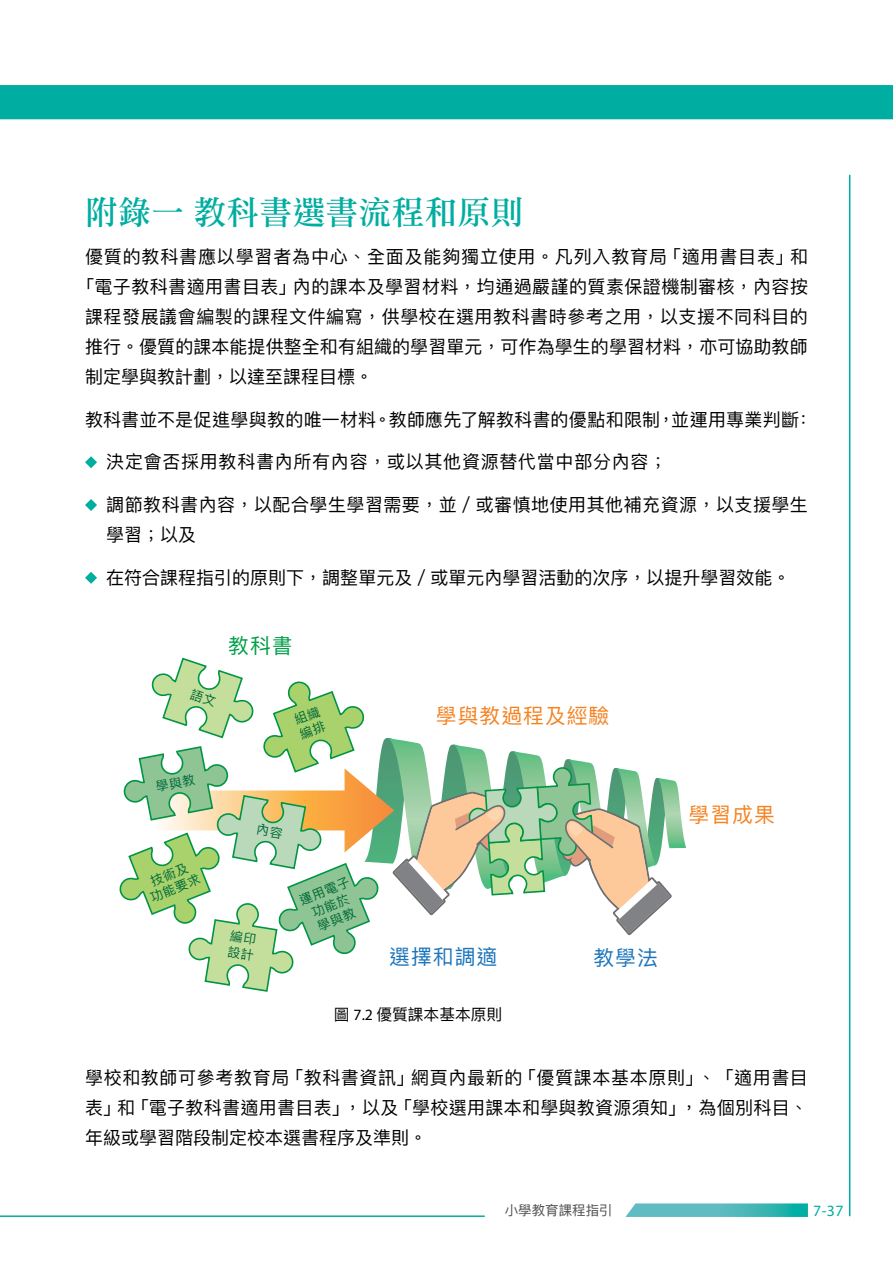
<style>
.page{position:relative;width:893px;height:1263px;background:#fff}
.page>*{position:absolute;margin:0;border:0;box-sizing:border-box;transform-origin:0 0}
.大標題{font:33px "DF Li Song W5 WIN BF";color:#00ada1}
.t1{font:20.7px "Ping Fang HK Regular";letter-spacing:.05em;color:#f58220}
.t2{font:20.7px "Ping Fang HK Regular";letter-spacing:.05em;color:#1c75bc}
.t3{font:20.7px "Ping Fang HK Regular";color:#009f47}
.內文-列點段_2{font:18px/30px "Ping Fang HK Regular";letter-spacing:.025em;color:#000}
.內文-列點段_2-2{font:18px "Ping Fang HK Regular";color:#000}
.內文-列點段_2-3{font:18px "Ping Fang HK Regular";letter-spacing:.005em;color:#000}
.內文-列點段_2-4{font:18px "Ping Fang HK Regular";letter-spacing:.045em;color:#000}
.圖說明{font:15.75px "Ping Fang HK Regular";color:#000}
.t4{font:15.75px "Myriad Pro";color:#00ada1}
.t5{font:13.5px "Ping Fang HK Regular";color:#4d4d4f}
.t6{font:12.75px/15.3px "Ping Fang HK Regular";color:#006838;text-align:center}
.s1{font-family:"Myriad Pro"}
</style>
<div class="page">
<hr style="left:849px;top:175px;width:1px;height:1041px;background:#00ada1">
<hr style="left:0;top:1215px;width:485px;height:2px;background:#00ada1">
<div style="left:0;top:85px;width:893px;height:34px;background:#00ada1"></div>
<svg style="left:625px;top:1203px;width:183px;height:14px;background:#54bcbe"></svg>
<svg style="left:85px;top:456px;width:12px;height:12px"></svg>
<svg style="left:85px;top:499px;width:12px;height:12px"></svg>
<svg style="left:85px;top:572px;width:12px;height:12px"></svg>
<svg style="left:119px;top:657px;width:567px;height:335px"></svg>
<p class="大標題" style="left:85px;top:196px;width:440px">附錄一教科書選書流程和原則</p>
<p class="內文-列點段_2-4" style="left:85px;top:245px;width:725px">優質的教科書應以學習者為中心、全面及能夠獨立使用。凡列入教育局「適用書目表」和</p>
<p class="內文-列點段_2" style="left:76px;top:272px;width:733px">「電子教科書適用書目表」內的課本及學習材料，均通過嚴謹的質素保證機制審核，內容按</p>
<p class="內文-列點段_2" style="left:85px;top:302px;width:724px">課程發展議會編製的課程文件編寫，供學校在選用教科書時參考之用，以支援不同科目的</p>
<p class="內文-列點段_2-3" style="left:85px;top:335px;width:724px">推行。優質的課本能提供整全和有組織的學習單元，可作為學生的學習材料，亦可協助教師</p>
<p class="內文-列點段_2-2" style="left:85px;top:365px;width:289px">制定學與教計劃，以達至課程目標。</p>
<p class="內文-列點段_2" style="left:85px;top:404px;width:729px">教科書並不是促進學與教的唯一材料。教師應先了解教科書的優點和限制，並運用專業判斷：</p>
<p class="內文-列點段_2" style="left:106px;top:447px;width:562px">決定會否採用教科書內所有內容，或以其他資源替代當中部分內容；</p>
<p class="內文-列點段_2" style="left:106px;top:490px;width:703px">調節教科書內容，以配合學生學習需要，並／或審慎地使用其他補充資源，以支援學生學習；以及</p>
<p class="內文-列點段_2-2" style="left:106px;top:566px;width:686px">在符合課程指引的原則下，調整單元及／或單元內學習活動的次序，以提升學習效能。</p>
<p class="t3" style="left:228px;top:633px;width:66px">教科書</p>
<p class="t6" style="left:292px;top:713px;width:28px;text-align:left;rotate:-21deg">組織編排</p>
<p class="t1" style="left:436px;top:703px;width:175px">學與教過程及經驗</p>
<p class="t6" style="left:142px;top:877px;width:55px;rotate:-22deg">技術及功能要求</p>
<p class="t6" style="left:231px;top:928px;width:28px;text-align:left;rotate:9deg">編印設計</p>
<p class="t6" style="left:297px;top:894px;width:55px;rotate:-23deg">運用電子功能於學與教</p>
<p class="t2" style="left:389px;top:944px;width:109px">選擇和調適</p>
<p class="t2" style="left:593px;top:945px;width:66px">教學法</p>
<p class="圖說明" style="left:334px;top:1005px;width:170px">圖 <span class="s1">7.2</span> 優質課本基本原則</p>
<p class="t1" style="left:689px;top:802px;width:88px">學習成果</p>
<p class="內文-列點段_2" style="left:85px;top:1063px;width:724px;text-align:justify">學校和教師可參考教育局「教科書資訊」網頁內最新的「優質課本基本原則」、「適用書目表」和「電子教科書適用書目表」，以及「學校選用課本和學與教資源須知」，為個別科目、年級或學習階段制定校本選書程序及準則。</p>
<p class="t5" style="left:505px;top:1202px;width:109px">小學教育課程指引</p>
<p class="t4" style="left:813px;top:1201px;width:32px">7-37</p>
</div>
